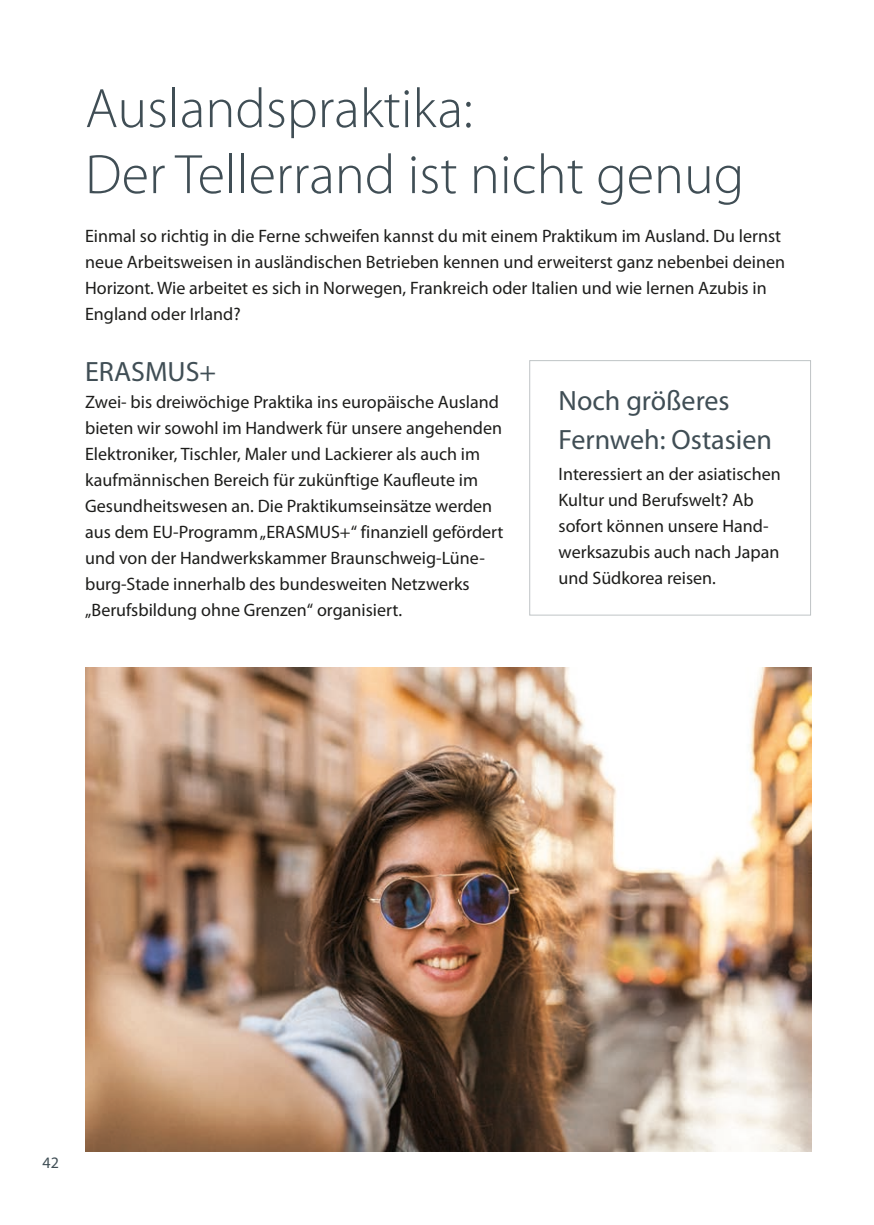
<style>
.page{position:relative;width:874px;height:1225px;background:#fff}
.page>*{position:absolute;margin:0;border:0;box-sizing:border-box;transform-origin:0 0}
.t1{font:300 56px/66px "Myriad Pro";color:#404e55}
.t2{font:28px/38px "Myriad Pro";color:#404e55}
.t3{font:18px/26px "Myriad Pro";color:#1d1d1b}
.t4{font:16px "Myriad Pro";color:#404e55}
</style>
<div class="page">
<img style="left:85px;top:667px;width:726px;height:484px">
<div style="left:529px;top:360px;width:281px;height:255px;border:1px solid #bfc4c6"></div>
<h1 class="t1" style="left:85px;top:76px;width:660px">Auslandspraktika:<br>Der Tellerrand ist nicht genug</h1>
<p class="t3" style="left:85px;top:223px;width:701px">Einmal so richtig in die Ferne schweifen kannst du mit einem Praktikum im Ausland. Du lernst neue Arbeitsweisen in ausländischen Betrieben kennen und erweiterst ganz nebenbei deinen Horizont. Wie arbeitet es sich in Norwegen, Frankreich oder Italien und wie lernen Azubis in England oder Irland?</p>
<h2 class="t2" style="left:85px;top:353px;width:133px">ERASMUS+</h2>
<h2 class="t2" style="left:558px;top:383px;width:215px">Noch größeres<br>Fernweh: Ostasien</h2>
<p class="t3" style="left:558px;top:461px;width:223px">Interessiert an der asiatischen<br>Kultur und Berufswelt? Ab sofort können unsere Hand&shy;werksazubis auch nach Japan und Südkorea reisen.</p>
<p class="t3" style="left:85px;top:389px;width:420px">Zwei- bis dreiwöchige Praktika ins europäische Ausland bieten wir sowohl im Handwerk für unsere angehenden Elektroniker, Tischler, Maler und Lackierer als auch im kaufmännischen Bereich für zukünftige Kaufleute im Gesundheitswesen an. Die Praktikumseinsätze werden aus dem EU-Programm „ERASMUS+“ finanziell gefördert und von der Handwerkskammer Braunschweig-Lüne&shy;burg-Stade innerhalb des bundesweiten Netzwerks „Berufsbildung ohne Grenzen“ organisiert.</p>
<p class="t4" style="left:43px;top:1153px;width:18px">42</p>
</div>
